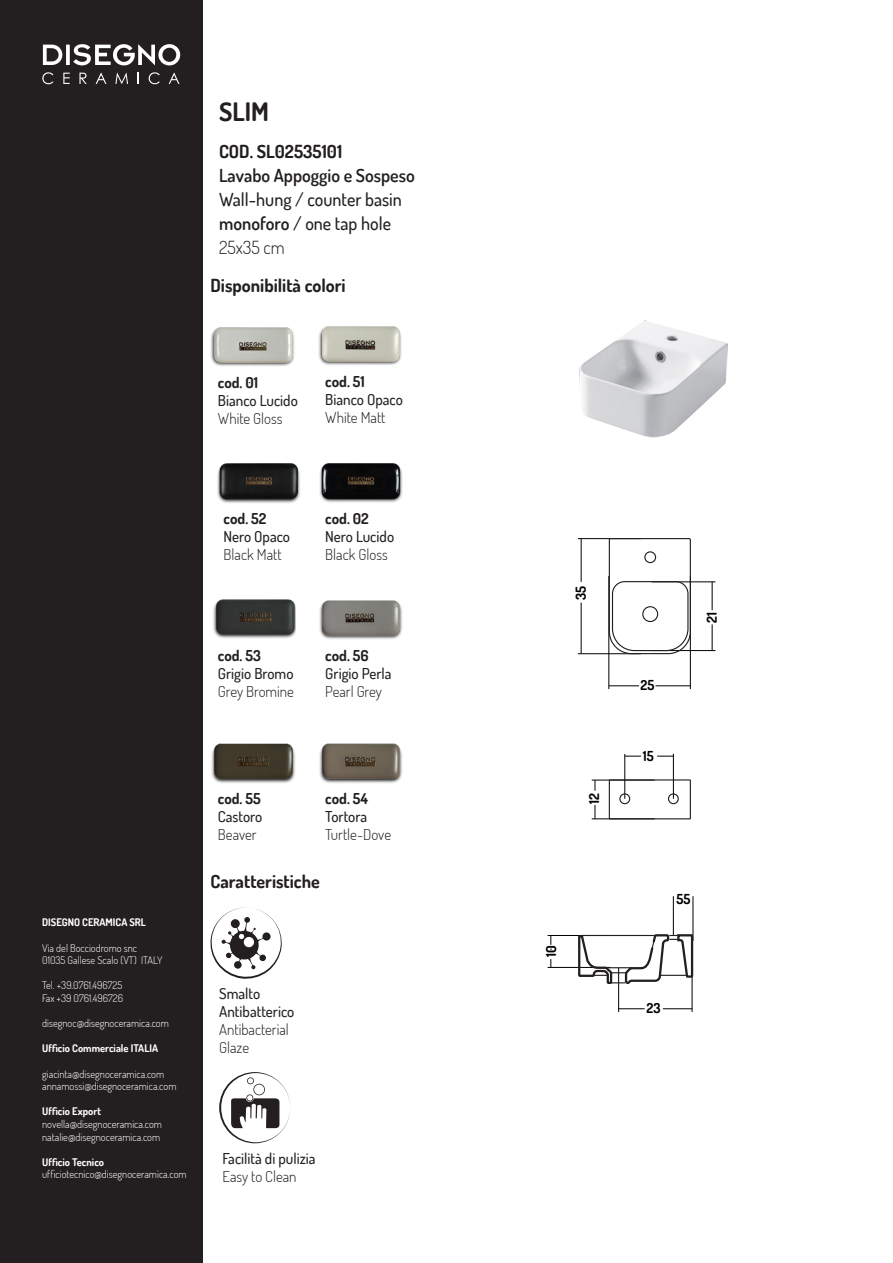
<style>
.page{position:relative;width:893px;height:1263px;background:#fff}
.page>*{position:absolute;margin:0;border:0;box-sizing:border-box;transform-origin:0 0}
.t1{font:700 25.5px "Dosis";color:#231f20}
.t2{font:700 18px "Dosis";color:#231f20}
.t3{font:500 18px "Dosis";color:#231f20}
.t4{font:600 18px "Dosis";color:#231f20}
.t5{font:300 18px "Dosis";color:#231f20}
.t6{font:500 15px/18px "Dosis";color:#231f20}
.t7{font:300 15px/18px "Dosis";color:#231f20}
.t8{font:700 15px "Dosis";color:#231f20}
.t9{font:700 13.65px "Dosis";color:#000001}
.t10{font:300 10.5px/12.6px "Dosis";color:#fff}
.t11{font:700 10.5px "Dosis";color:#fff}
.s1{font-weight:600}
</style>
<div class="page">
<div style="left:0;top:0;width:202px;height:1263px;background:#231f20"></div>
<svg style="left:42px;top:72px;width:11px;height:12px"></svg>
<svg style="left:149px;top:72px;width:11px;height:12px"></svg>
<svg style="left:43px;top:44px;width:137px;height:22px"></svg>
<svg style="left:115px;top:73px;width:13px;height:11px"></svg>
<svg style="left:79px;top:73px;width:8px;height:11px"></svg>
<svg style="left:63px;top:73px;width:7px;height:11px"></svg>
<svg style="left:169px;top:73px;width:10px;height:11px"></svg>
<svg style="left:96px;top:73px;width:10px;height:11px"></svg>
<svg style="left:210px;top:907px;width:72px;height:72px"></svg>
<svg style="left:219px;top:1072px;width:71px;height:71px"></svg>
<img style="left:210px;top:327px;width:85px;height:39px">
<img style="left:213px;top:599px;width:83px;height:40px">
<img style="left:318px;top:326px;width:84px;height:39px">
<img style="left:217px;top:463px;width:83px;height:40px">
<img style="left:319px;top:463px;width:84px;height:40px">
<img style="left:319px;top:600px;width:83px;height:39px">
<img style="left:211px;top:743px;width:84px;height:40px">
<img style="left:319px;top:743px;width:83px;height:40px">
<img style="left:579px;top:320px;width:149px;height:118px">
<hr style="left:578px;top:538px;width:63px;height:1px;background:#000001">
<hr style="left:581px;top:539px;width:1px;height:43px;background:#000001">
<hr style="left:581px;top:603px;width:1px;height:50px;background:#000001">
<hr style="left:578px;top:653px;width:63px;height:1px;background:#000001">
<hr style="left:651px;top:650px;width:64px;height:1px;background:#000001">
<hr style="left:651px;top:582px;width:64px;height:1px;background:#000001">
<svg style="left:712px;top:624px;width:1px;height:26px"></svg>
<svg style="left:712px;top:582px;width:1px;height:28px"></svg>
<hr style="left:609px;top:576px;width:1px;height:113px;background:#000001">
<hr style="left:609px;top:685px;width:30px;height:1px;background:#000001">
<hr style="left:656px;top:685px;width:34px;height:1px;background:#000001">
<hr style="left:690px;top:576px;width:1px;height:113px;background:#000001">
<svg style="left:608px;top:538px;width:83px;height:117px"></svg>
<div style="left:644px;top:551px;width:12px;height:12px;border:1px solid #231f20;border-radius:50%"></div>
<div style="left:642px;top:606px;width:16px;height:16px;border:1px solid #231f20;border-radius:50%"></div>
<hr style="left:592px;top:780px;width:63px;height:1px;background:#000001">
<hr style="left:592px;top:819px;width:63px;height:1px;background:#000001">
<svg style="left:595px;top:805px;width:1px;height:14px"></svg>
<hr style="left:624px;top:754px;width:1px;height:45px;background:#000001">
<hr style="left:673px;top:754px;width:1px;height:45px;background:#000001">
<svg style="left:625px;top:756px;width:16px;height:1px"></svg>
<svg style="left:657px;top:756px;width:16px;height:1px"></svg>
<div style="left:609px;top:779px;width:82px;height:40px;border:1px solid #231f20"></div>
<div style="left:668px;top:793px;width:11px;height:11px;border:1px solid #231f20;border-radius:50%"></div>
<div style="left:619px;top:793px;width:11px;height:11px;border:1px solid #231f20;border-radius:50%"></div>
<hr style="left:618px;top:967px;width:1px;height:45px;background:#000001">
<hr style="left:692px;top:973px;width:1px;height:39px;background:#000001">
<hr style="left:693px;top:896px;width:1px;height:45px;background:#000001">
<hr style="left:673px;top:896px;width:1px;height:39px;background:#000001">
<hr style="left:548px;top:935px;width:62px;height:1px;background:#000001">
<hr style="left:548px;top:967px;width:62px;height:1px;background:#000001">
<svg style="left:577px;top:916px;width:117px;height:93px"></svg>
<p class="t1" style="left:219px;top:95px;width:51px">SLIM</p>
<p class="t2" style="left:219px;top:140px;width:125px">COD. SL02535101</p>
<p class="t4" style="left:219px;top:163px;width:197px">Lavabo Appoggio e Sospeso</p>
<p class="t3" style="left:219px;top:187px;width:184px">Wall-hung / counter basin</p>
<p class="t3" style="left:219px;top:211px;width:173px"><span class="s1">monoforo</span> / one tap hole</p>
<p class="t5" style="left:219px;top:235px;width:67px">25x35 cm</p>
<h2 class="t2" style="left:210px;top:274px;width:137px">Disponibilità colori</h2>
<h3 class="t8" style="left:218px;top:373px;width:42px">cod. 01</h3>
<h3 class="t6" style="left:218px;top:391px;width:81px">Bianco Lucido</h3>
<h3 class="t7" style="left:218px;top:409px;width:66px">White Gloss</h3>
<h3 class="t8" style="left:325px;top:372px;width:41px">cod. 51</h3>
<h3 class="t6" style="left:325px;top:390px;width:79px">Bianco Opaco</h3>
<h3 class="t7" style="left:325px;top:408px;width:62px">White Matt</h3>
<h3 class="t8" style="left:224px;top:509px;width:44px">cod. 52</h3>
<h3 class="t6" style="left:224px;top:527px;width:68px">Nero Opaco</h3>
<h3 class="t7" style="left:224px;top:545px;width:60px">Black Matt</h3>
<h3 class="t8" style="left:325px;top:509px;width:45px">cod. 02</h3>
<h3 class="t6" style="left:325px;top:527px;width:70px">Nero Lucido</h3>
<h3 class="t7" style="left:325px;top:545px;width:64px">Black Gloss</h3>
<h3 class="t8" style="left:218px;top:646px;width:45px">cod. 53</h3>
<h3 class="t6" style="left:218px;top:664px;width:77px">Grigio Bromo</h3>
<h3 class="t7" style="left:218px;top:682px;width:78px">Grey Bromine</h3>
<h3 class="t8" style="left:325px;top:646px;width:45px">cod. 56</h3>
<h3 class="t6" style="left:325px;top:664px;width:68px">Grigio Perla</h3>
<h3 class="t7" style="left:325px;top:682px;width:58px">Pearl Grey</h3>
<p class="t11" style="left:42px;top:916px;width:105px">DISEGNO CERAMICA SRL</p>
<p class="t10" style="left:42px;top:941px;width:122px">Via del Bocciodromo snc<br>01035 Gallese Scalo (VT) ITALY</p>
<p class="t10" style="left:42px;top:979px;width:83px">Tel. +39.0761.496725<br>Fax +39 0761.496726</p>
<p class="t10" style="left:42px;top:1017px;width:128px">disegnoc@disegnoceramica.com</p>
<p class="t11" style="left:42px;top:1042px;width:117px">Ufficio Commerciale ITALIA</p>
<p class="t10" style="left:42px;top:1067px;width:136px">giacinta@disegnoceramica.com annamossi@disegnoceramica.com</p>
<p class="t11" style="left:42px;top:1105px;width:60px">Ufficio Export</p>
<p class="t10" style="left:42px;top:1117px;width:121px">novella@disegnoceramica.com natalie@disegnoceramica.com</p>
<p class="t11" style="left:42px;top:1155px;width:63px">Ufficio Tecnico</p>
<p class="t10" style="left:42px;top:1168px;width:146px">ufficiotecnico@disegnoceramica.com</p>
<h3 class="t8" style="left:218px;top:789px;width:44px">cod. 55</h3>
<h3 class="t6" style="left:218px;top:807px;width:46px">Castoro</h3>
<h3 class="t7" style="left:218px;top:825px;width:40px">Beaver</h3>
<h3 class="t8" style="left:325px;top:789px;width:44px">cod. 54</h3>
<h3 class="t6" style="left:325px;top:807px;width:43px">Tortora</h3>
<h3 class="t7" style="left:325px;top:825px;width:67px">Turtle-Dove</h3>
<h2 class="t2" style="left:210px;top:870px;width:111px">Caratteristiche</h2>
<h3 class="t6" style="left:219px;top:984px;width:77px">Smalto<br>Antibatterico</h3>
<h3 class="t7" style="left:219px;top:1020px;width:71px">Antibacterial<br>Glaze</h3>
<h3 class="t6" style="left:222px;top:1149px;width:95px">Facilità di pulizia</h3>
<h3 class="t7" style="left:222px;top:1167px;width:76px">Easy to Clean</h3>
<p class="t9" style="left:572px;top:600px;width:16px;rotate:-90deg">35</p>
<p class="t9" style="left:585px;top:803px;width:12px;rotate:-90deg">12</p>
<p class="t9" style="left:542px;top:957px;width:13px;rotate:-90deg">10</p>
<p class="t9" style="left:640px;top:676px;width:15px">25</p>
<p class="t9" style="left:643px;top:747px;width:12px">15</p>
<p class="t9" style="left:703px;top:623px;width:12px;rotate:-90deg">21</p>
<p class="t9" style="left:676px;top:890px;width:15px">55</p>
<p class="t9" style="left:646px;top:999px;width:16px">23</p>
</div>
